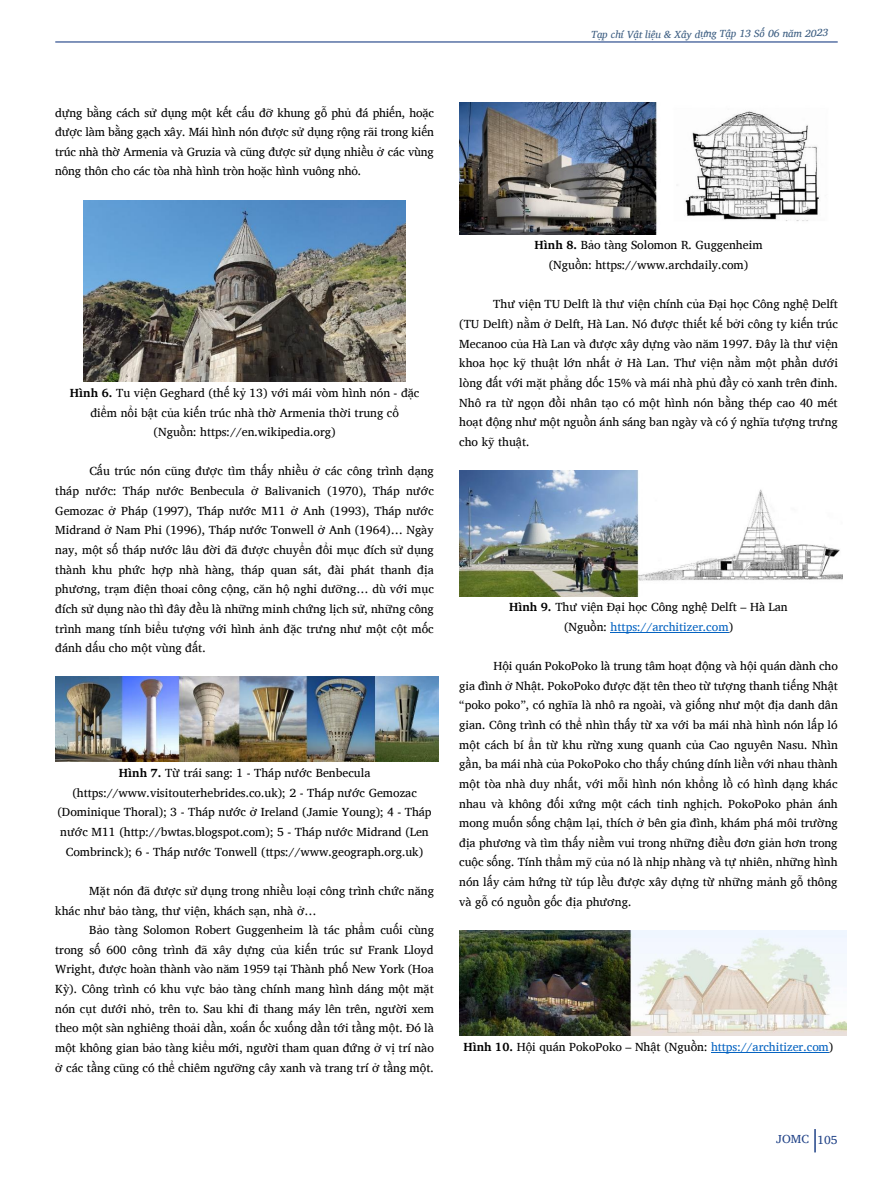
<style>
.page{position:relative;width:893px;height:1191px;background:#fff}
.page>*{position:absolute;margin:0;border:0;box-sizing:border-box;transform-origin:0 0}
.t1{font:12px/19.6px "Charis SIL";color:#000;text-align:justify}
.t2{font:12px "Charis SIL";color:#204287}
.t3{font:italic 10.5px "Charis SIL";color:#3d5e82}
.s1{font-weight:700}
.s2{color:#0563c1}
</style>
<div class="page">
<hr style="left:55px;top:41px;width:783px;height:2px;background:#204287">
<hr style="left:814px;top:1129px;width:2px;height:23px;background:#204287">
<hr style="left:611px;top:632px;width:118px;height:1px;background:#0563c1">
<hr style="left:711px;top:1052px;width:118px;height:1px;background:#0563c1">
<img style="left:83px;top:200px;width:323px;height:182px">
<img style="left:55px;top:677px;width:383px;height:84px">
<img style="left:459px;top:102px;width:361px;height:132px">
<img style="left:459px;top:470px;width:383px;height:126px">
<img style="left:459px;top:930px;width:387px;height:105px">
<p class="t3" style="left:591px;top:30px;width:239px;rotate:-1deg">Tạp chí Vật liệu &amp; Xây dựng Tập 13 Số 06 năm 2023</p>
<p class="t1" style="left:55px;top:103px;width:380px">dựng bằng cách sử dụng một kết cấu đỡ khung gỗ phủ đá phiến, hoặc được làm bằng gạch xây. Mái hình nón được sử dụng rộng rãi trong kiến trúc nhà thờ Armenia và Gruzia và cũng được sử dụng nhiều ở các vùng nông thôn cho các tòa nhà hình tròn hoặc hình vuông nhỏ.</p>
<p class="t1" style="left:70px;top:383px;width:351px;text-align:center"><span class="s1">Hình 6.</span> Tu viện Geghard (thế kỷ 13) với mái vòm hình nón - đặc điểm nổi bật của kiến trúc nhà thờ Armenia thời trung cổ (Nguồn: https://en.wikipedia.org)</p>
<p class="t1" style="left:55px;top:461px;width:380px;text-indent:34px">Cấu trúc nón cũng được tìm thấy nhiều ở các công trình dạng tháp nước: Tháp nước Benbecula ở Balivanich (1970), Tháp nước Gemozac ở Pháp (1997), Tháp nước M11 ở Anh (1993), Tháp nước Midrand ở Nam Phi (1996), Tháp nước Tonwell ở Anh (1964)… Ngày nay, một số tháp nước lâu đời đã được chuyển đổi mục đích sử dụng thành khu phức hợp nhà hàng, tháp quan sát, đài phát thanh địa phương, trạm điện thoai công cộng, căn hộ nghỉ dưỡng… dù với mục đích sử dụng nào thì đây đều là những minh chứng lịch sử, những công trình mang tính biểu tượng với hình ảnh đặc trưng như một cột mốc đánh dấu cho một vùng đất.</p>
<p class="t1" style="left:57px;top:763px;width:376px;text-align:center"><span class="s1">Hình 7.</span> Từ trái sang: 1 - Tháp nước Benbecula (https://www.visitouterhebrides.co.uk); 2 - Tháp nước Gemozac (Dominique Thoral); 3 - Tháp nước ở Ireland (Jamie Young); 4 - Tháp nước M11 (http://bwtas.blogspot.com); 5 - Tháp nước Midrand (Len Combrinck); 6 - Tháp nước Tonwell (ttps://www.geograph.org.uk)</p>
<p class="t1" style="left:89px;top:881px;width:346px">Mặt nón đã được sử dụng trong nhiều loại công trình chức năng</p>
<p class="t1" style="left:55px;top:900px;width:263px">khác như bảo tàng, thư viện, khách sạn, nhà ở…</p>
<p class="t1" style="left:89px;top:920px;width:346px">Bảo tàng Solomon Robert Guggenheim là tác phẩm cuối cùng</p>
<p class="t1" style="left:55px;top:940px;width:380px">trong số 600 công trình đã xây dựng của kiến trúc sư Frank Lloyd</p>
<p class="t1" style="left:55px;top:959px;width:380px">Wright, được hoàn thành vào năm 1959 tại Thành phố New York (Hoa</p>
<p class="t1" style="left:55px;top:979px;width:380px">Kỳ). Công trình có khu vực bảo tàng chính mang hình dáng một mặt</p>
<p class="t1" style="left:55px;top:998px;width:380px">nón cụt dưới nhỏ, trên to. Sau khi đi thang máy lên trên, người xem</p>
<p class="t1" style="left:55px;top:1018px;width:380px">theo một sàn nghiêng thoải dần, xoắn ốc xuống dần tới tầng một. Đó là</p>
<p class="t1" style="left:55px;top:1038px;width:380px">một không gian bảo tàng kiểu mới, người tham quan đứng ở vị trí nào</p>
<p class="t1" style="left:55px;top:1057px;width:380px">ở các tầng cũng có thể chiêm ngưỡng cây xanh và trang trí ở tầng một.</p>
<p class="t1" style="left:535px;top:235px;width:230px;text-align:center"><span class="s1">Hình 8.</span> Bảo tàng Solomon R. Guggenheim (Nguồn: https://www.archdaily.com)</p>
<p class="t1" style="left:459px;top:294px;width:380px;text-indent:34px">Thư viện TU Delft là thư viện chính của Đại học Công nghệ Delft (TU Delft) nằm ở Delft, Hà Lan. Nó được thiết kế bởi công ty kiến trúc Mecanoo của Hà Lan và được xây dựng vào năm 1997. Đây là thư viện khoa học kỹ thuật lớn nhất ở Hà Lan. Thư viện nằm một phần dưới lòng đất với mặt phẳng dốc 15% và mái nhà phủ đầy cỏ xanh trên đỉnh.<br>Nhô ra từ ngọn đồi nhân tạo có một hình nón bằng thép cao 40 mét hoạt động như một nguồn ánh sáng ban ngày và có ý nghĩa tượng trưng cho kỹ thuật.</p>
<p class="t1" style="left:509px;top:597px;width:280px;text-align:center"><span class="s1">Hình 9.</span> Thư viện Đại học Công nghệ Delft – Hà Lan (Nguồn: <span class="s2">https://architizer.com</span>)</p>
<p class="t1" style="left:459px;top:656px;width:380px;text-indent:34px">Hội quán PokoPoko là trung tâm hoạt động và hội quán dành cho gia đình ở Nhật. PokoPoko được đặt tên theo từ tượng thanh tiếng Nhật “poko poko”, có nghĩa là nhô ra ngoài, và giống như một địa danh dân gian. Công trình có thể nhìn thấy từ xa với ba mái nhà hình nón lấp ló một cách bí ẩn từ khu rừng xung quanh của Cao nguyên Nasu. Nhìn gần, ba mái nhà của PokoPoko cho thấy chúng dính liền với nhau thành một tòa nhà duy nhất, với mỗi hình nón khổng lồ có hình dạng khác nhau và không đối xứng một cách tinh nghịch. PokoPoko phản ánh mong muốn sống chậm lại, thích ở bên gia đình, khám phá môi trường địa phương và tìm thấy niềm vui trong những điều đơn giản hơn trong cuộc sống. Tính thẩm mỹ của nó là nhịp nhàng và tự nhiên, những hình nón lấy cảm hứng từ túp lều được xây dựng từ những mảnh gỗ thông và gỗ có nguồn gốc địa phương.</p>
<p class="t1" style="left:463px;top:1037px;width:371px"><span class="s1">Hình 10.</span> Hội quán PokoPoko – Nhật (Nguồn: <span class="s2">https://architizer.com</span>)</p>
<p class="t2" style="left:776px;top:1132px;width:63px">JOMC 105</p>
</div>
